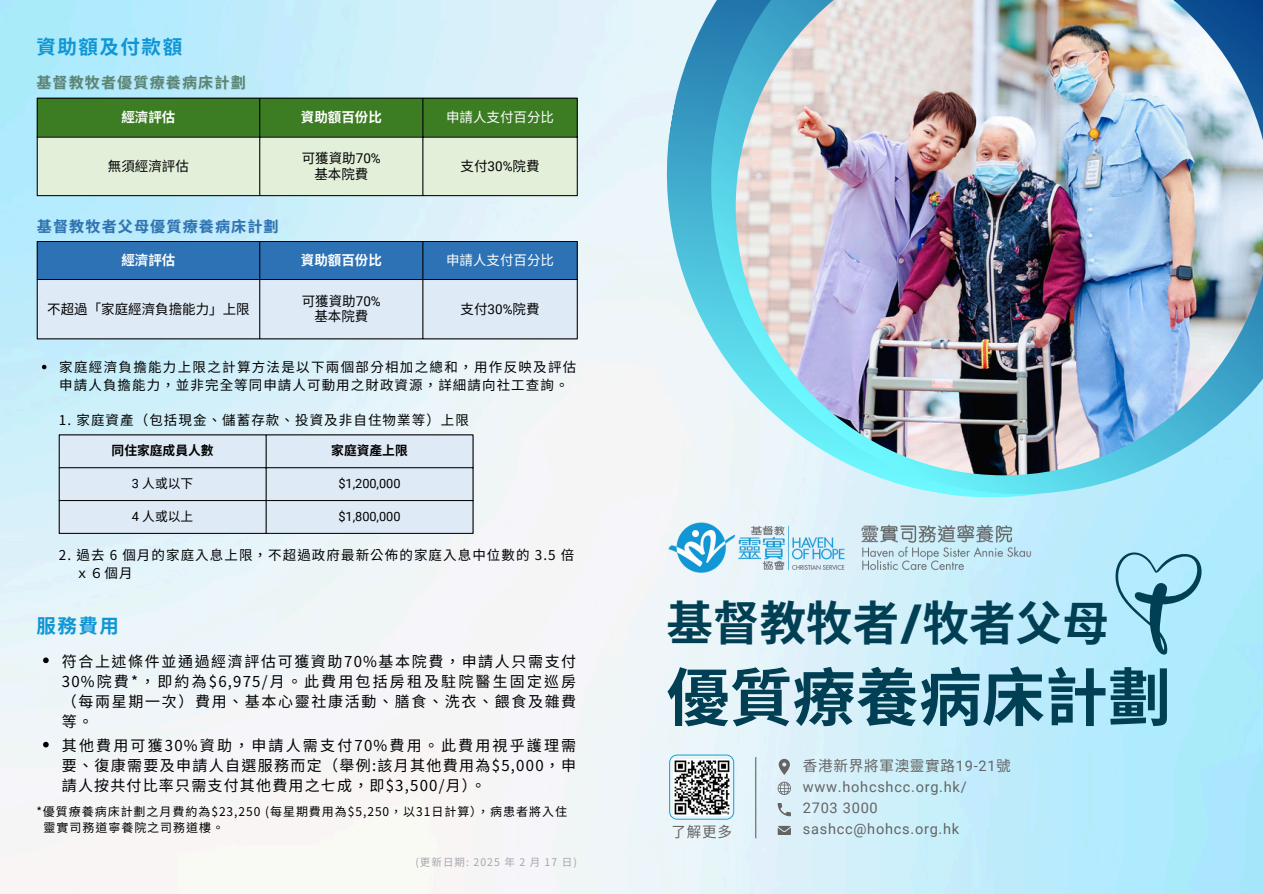
<style>
.page{position:relative;width:1263px;height:894px;background:#fff}
.page>*{position:absolute;margin:0;border:0;box-sizing:border-box;transform-origin:0 0}
.t1{font:700 63px "Noto Sans CJ Ksc";color:#014054}
.t2{font:700 46.5px "Noto Sans CJ Ksc";color:#014054}
.t3{font:700 19.5px "Noto Sans TC";letter-spacing:.08em;color:#1096d4}
.t4{font:15px/20.2px "Noto Sans TC";letter-spacing:.105em;color:#000;text-align:justify}
.t5{font:700 15px "Noto Sans TC";letter-spacing:.08em;color:#2d72b4}
.t6{font:700 15px "Noto Sans TC";letter-spacing:.08em;color:#5c8475}
.t7{font:14.55px/21px "Roboto";letter-spacing:.05em;color:#646464}
.t8{font:14.55px "Noto Sans CJ Ksc";color:#646464}
.t9{font:13.5px/18px "Noto Sans TC";letter-spacing:.08em;color:#000}
.t10{font:13.5px "Noto Sans CJ Ksc";color:#000}
.t11{font:700 13.5px "Noto Sans CJ Ksc";color:#fff}
.t12{font:13.5px "Noto Sans CJ Ksc";color:#fff}
.t13{font:12.75px "Roboto";color:#000}
.t14{font:700 12.75px "Noto Sans CJ Ksc";color:#000}
.t15{font:12.75px "Noto Sans CJ Ksc";color:#000}
.t16{font:12px "Noto Sans TC";letter-spacing:.08em;color:#000}
.t17{font:10.5px "Noto Sans TC";letter-spacing:.1em;color:#a5a7ab}
.s1{font-family:"Roboto"}
.s2{color:rgb(148 189 174/.4)}
.s3{font-family:"Mont"}
.s4{font-family:"Noto Sans CJ Ksc"}
</style>
<div class="page">
<img style="left:0;top:0;width:1263px;height:893px">
<svg style="left:641px;top:0;width:30px;height:523px;fill:#ebf5fa"></svg>
<svg style="left:671px;top:0;width:592px;height:533px"></svg>
<img style="left:736px;top:0;width:527px;height:475px">
<img style="left:650px;top:500px;width:403px;height:95px">
<hr style="left:755px;top:756px;width:1px;height:82px;background:#646464">
<svg style="left:669px;top:754px;width:65px;height:65px"></svg>
<svg style="left:1113px;top:543px;width:97px;height:114px;background:#97d1e4"></svg>
<div style="left:60px;top:435px;width:413px;height:98px;background:#deeaf6"></div>
<hr style="left:59px;top:435px;width:1px;height:98px;background:#000">
<hr style="left:266px;top:435px;width:1px;height:98px;background:#000">
<hr style="left:473px;top:435px;width:1px;height:98px;background:#000">
<hr style="left:59px;top:434px;width:414px;height:1px;background:#000">
<hr style="left:59px;top:467px;width:414px;height:1px;background:#000">
<hr style="left:59px;top:500px;width:414px;height:1px;background:#000">
<hr style="left:59px;top:533px;width:414px;height:1px;background:#000">
<svg style="left:38px;top:99px;width:539px;height:96px;background:#9fc090"></svg>
<hr style="left:37px;top:98px;width:1px;height:97px;background:#000">
<hr style="left:259px;top:98px;width:1px;height:97px;background:#000">
<hr style="left:423px;top:98px;width:1px;height:97px;background:#000">
<hr style="left:577px;top:98px;width:1px;height:97px;background:#000">
<hr style="left:37px;top:98px;width:540px;height:1px;background:#000">
<hr style="left:37px;top:137px;width:540px;height:1px;background:#000">
<hr style="left:37px;top:195px;width:540px;height:1px;background:#000">
<svg style="left:38px;top:242px;width:539px;height:96px;background:#99bbdc"></svg>
<hr style="left:37px;top:242px;width:1px;height:96px;background:#000">
<hr style="left:259px;top:242px;width:1px;height:96px;background:#000">
<hr style="left:423px;top:242px;width:1px;height:96px;background:#000">
<hr style="left:577px;top:242px;width:1px;height:96px;background:#000">
<hr style="left:37px;top:241px;width:540px;height:1px;background:#000">
<hr style="left:37px;top:279px;width:540px;height:1px;background:#000">
<hr style="left:37px;top:338px;width:540px;height:1px;background:#000">
<img style="left:674px;top:758px;width:56px;height:57px">
<svg style="left:42px;top:364px;width:4px;height:5px"></svg>
<svg style="left:43px;top:657px;width:6px;height:6px"></svg>
<svg style="left:43px;top:741px;width:6px;height:6px"></svg>
<svg style="left:778px;top:781px;width:13px;height:13px"></svg>
<svg style="left:778px;top:802px;width:13px;height:14px"></svg>
<svg style="left:779px;top:758px;width:11px;height:16px"></svg>
<svg style="left:778px;top:825px;width:13px;height:9px"></svg>
<p class="t3" style="left:36px;top:31px;width:147px">資助額及付款額</p>
<p class="t6" style="left:36px;top:71px;width:211px">基督教牧者優質療養病床計劃</p>
<p class="t11" style="left:121px;top:106px;width:56px">經濟評估</p>
<h4 class="t11" style="left:301px;top:106px;width:81px">資助額百份比</h4>
<p class="t12" style="left:446px;top:106px;width:107px">申請人支付百分比</p>
<p class="t10" style="left:108px;top:155px;width:83px">無須經濟評估</p>
<p class="t10" style="left:302px;top:147px;width:81px">可獲資助<span class="s1">70%</span></p>
<p class="t10" style="left:314px;top:163px;width:56px">基本院費</p>
<p class="t10" style="left:460px;top:155px;width:81px">支付<span class="s1">30%</span>院費</p>
<p class="t5" style="left:37px;top:214px;width:243px">基督教牧者<span class="s2">父母</span>優質療養病床計劃</p>
<p class="t11" style="left:121px;top:249px;width:56px">經濟評估</p>
<p class="t11" style="left:301px;top:249px;width:81px">資助額百份比</p>
<p class="t12" style="left:446px;top:249px;width:107px">申請人支付百分比</p>
<p class="t10" style="left:47px;top:298px;width:204px">不超過「家庭經濟負擔能力」上限</p>
<p class="t10" style="left:302px;top:290px;width:81px">可獲資助<span class="s1">70%</span></p>
<p class="t10" style="left:314px;top:306px;width:56px">基本院費</p>
<p class="t10" style="left:460px;top:298px;width:81px">支付<span class="s1">30%</span>院費</p>
<h3 class="t9" style="left:59px;top:356px;width:519px">家庭經濟負擔能力上限之計算方法是以下兩個部分相加之總和，用作反映及評估申請人負擔能力，並非完全等同申請人可動用之財政資源，詳細請向社工查詢。</h3>
<p class="t9" style="left:59px;top:409px;width:412px">1. 家庭資產（包括現金、儲蓄存款、投資及非自住物業等）上限</p>
<p class="t14" style="left:112px;top:440px;width:104px">同住家庭成員人數</p>
<p class="t14" style="left:331px;top:440px;width:78px">家庭資產上限</p>
<p class="t15" style="left:132px;top:473px;width:63px"><span class="s1">3</span> 人或以下</p>
<p class="t13" style="left:338px;top:476px;width:64px">$1,200,000</p>
<p class="t15" style="left:132px;top:506px;width:63px"><span class="s1">4</span> 人或以上</p>
<p class="t13" style="left:338px;top:509px;width:64px">$1,800,000</p>
<p class="t9" style="left:75px;top:544px;width:500px;text-indent:-16px">2. 過去 6 個月的家庭入息上限，不超過政府最新公佈的家庭入息中位數的 3.5 倍ｘ６個月</p>
<p class="t3" style="left:36px;top:610px;width:82px">服務費用</p>
<p class="t4" style="left:62px;top:649px;width:516px">符合上述條件並通過經濟評估可獲資助70%基本院費，申請人只需支付30%院費*，即約為$6,975/月。此費用包括房租及駐院醫生固定巡房（每兩星期一次）費用、基本心靈社康活動、膳食、洗衣、餵食及雜費等。</p>
<p class="t4" style="left:62px;top:734px;width:516px">其他費用可獲30%資助，申請人需支付70%費用。此費用視乎護理需要、復康需要及申請人自選服務而定（舉例:該月其他費用為$5,000，申請人按共付比率只需支付其他費用之七成，即$3,500/月）。</p>
<p class="t16" style="left:36px;top:801px;width:532px">*優質療養病床計劃之月費約為$23,250 (每星期費用為$5,250，以31日計算），病患者將入住</p>
<h2 class="t16" style="left:44px;top:817px;width:182px">靈實司務道寧養院之司務道樓。</h2>
<h6 class="t17" style="left:415px;top:853px;width:163px">(更新日期: 2025 年 2 月 17 日)</h6>
<p class="t2" style="left:667px;top:585px;width:439px">基督教牧者<span class="s3">/</span>牧者父母</p>
<h4 class="t1" style="left:667px;top:647px;width:506px">優質療養病床計劃</h4>
<p class="t8" style="left:671px;top:820px;width:62px">了解更多</p>
<h1 class="t7" style="left:803px;top:755px;width:209px"><span class="s4">香港新界將軍澳靈實路</span>19-21<span class="s4">號</span>www.hohcshcc.org.hk/<br>2703 3000 sashcc@hohcs.org.hk</h1>
</div>
